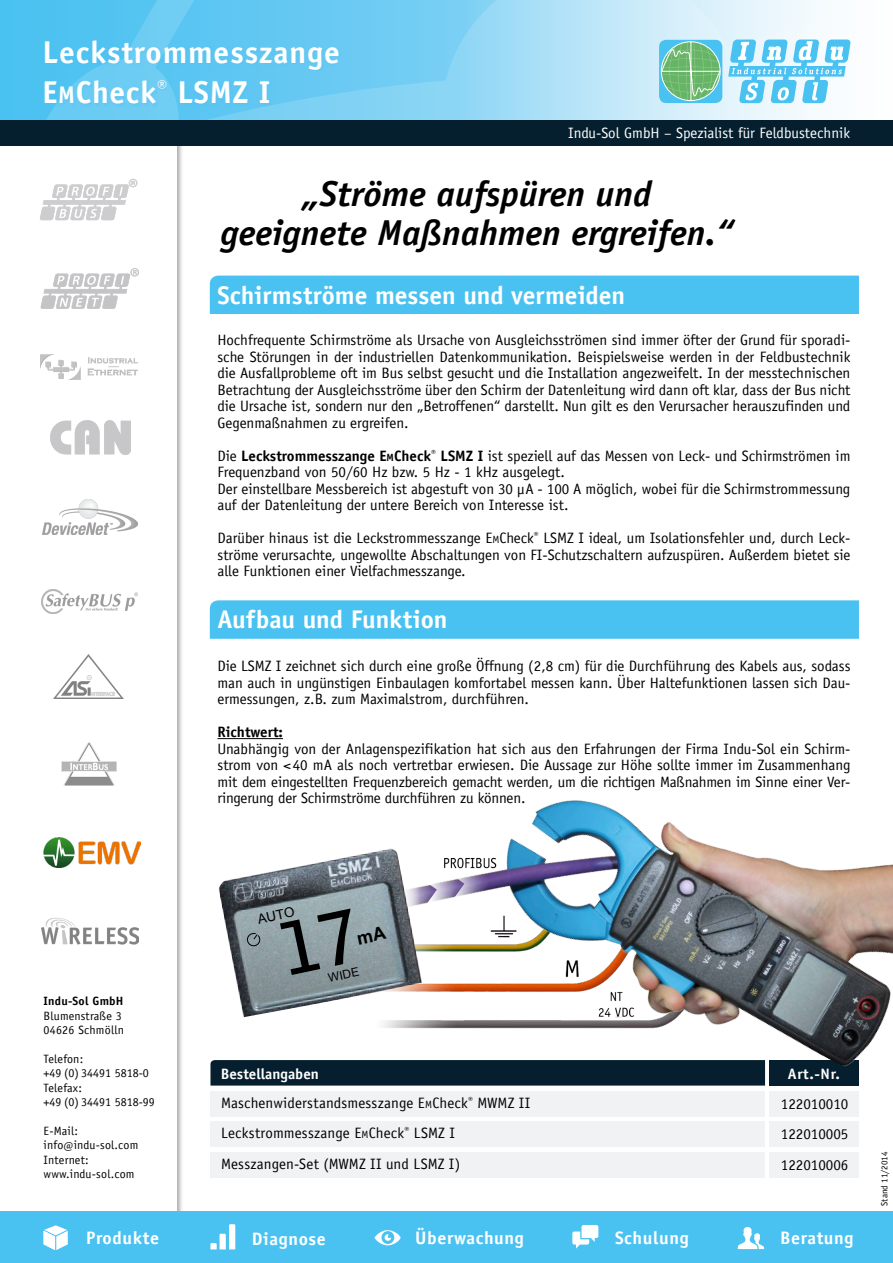
<style>
.page{position:relative;width:893px;height:1263px;background:#fff}
.page>*{position:absolute;margin:0;border:0;box-sizing:border-box;transform-origin:0 0}
.t1{font:italic 700 36px/39px "Officina Sans";color:#000;text-align:center}
.t2{font:700 31.5px/40.5px "Officina Sans";letter-spacing:.03em;color:#fff}
.t3{font:700 25.5px "Officina Sans";letter-spacing:-.005em;color:#fff}
.t4{font:700 18px "Officina Sans";letter-spacing:.035em;color:#fff}
.t5{font:15px/16.5px "Officina Sans";color:#000;text-align:justify}
.t6{font:15px "Officina Sans";color:#fff}
.t7{font:700 15px "Officina Sans";color:#fff}
.t8{font:700 15px "Officina Sans";color:#000}
.t9{font:13.5px "Arial";color:#000}
.t10{font:12px/14.4px "Officina Sans";letter-spacing:.02em;color:#000}
.t11{font:12px/14.4px "Officina Sans";color:#000}
.t12{font:700 12px "Officina Sans";letter-spacing:.02em;color:#000}
.t13{font:12px "Arial";color:#000}
.t14{font:9px "Officina Sans";color:#000}
.s1{font-size:24px}
.s2{font-weight:700}
.s3{font-weight:700;font-size:10.5px}
.s4{font-size:10.5px}
</style>
<div class="page">
<div style="left:0;top:136px;width:184px;height:1095px;background:#000;opacity:.35"></div>
<div style="left:0;top:140px;width:177px;height:1087px;background:#fff"></div>
<img style="left:44px;top:837px;width:96px;height:31px">
<div style="left:0;top:1211px;width:893px;height:52px;background:#4ac2f1"></div>
<svg style="left:0;top:0;width:822px;height:120px;background:#91d7f5"></svg>
<div style="left:659px;top:40px;width:63px;height:63px;background:#4ac2f1;border-radius:7px"></div>
<svg style="left:728px;top:37px;width:123px;height:66px"></svg>
<svg style="left:661px;top:41px;width:59px;height:60px"></svg>
<div style="left:0;top:120px;width:893px;height:26px;background:#051f2e"></div>
<img style="left:54px;top:654px;width:70px;height:45px">
<img style="left:43px;top:500px;width:95px;height:34px">
<img style="left:41px;top:589px;width:97px;height:24px">
<img style="left:50px;top:421px;width:81px;height:33px">
<img style="left:41px;top:355px;width:97px;height:25px">
<img style="left:41px;top:917px;width:97px;height:28px">
<img style="left:61px;top:742px;width:55px;height:44px">
<img style="left:40px;top:178px;width:98px;height:43px">
<svg style="left:210px;top:1224px;width:25px;height:25px"></svg>
<svg style="left:375px;top:1230px;width:26px;height:15px"></svg>
<svg style="left:381px;top:1231px;width:13px;height:13px"></svg>
<svg style="left:572px;top:1225px;width:27px;height:23px"></svg>
<svg style="left:737px;top:1227px;width:27px;height:23px"></svg>
<svg style="left:44px;top:1225px;width:24px;height:25px"></svg>
<img style="left:40px;top:268px;width:99px;height:41px">
<div style="left:45px;top:40px;width:297px;height:67px;background:#4ac2f1;opacity:.35"></div>
<div style="left:210px;top:1060px;width:157px;height:25px;background:#051f2e"></div>
<div style="left:210px;top:1091px;width:555px;height:25px;background:#f1f2f3"></div>
<div style="left:210px;top:1121px;width:555px;height:26px;background:#f1f2f3"></div>
<div style="left:210px;top:1152px;width:555px;height:26px;background:#f1f2f3"></div>
<div style="left:770px;top:1091px;width:89px;height:25px;background:#f1f2f3"></div>
<div style="left:770px;top:1121px;width:89px;height:26px;background:#f1f2f3"></div>
<div style="left:770px;top:1152px;width:89px;height:26px;background:#f1f2f3"></div>
<img style="left:367px;top:1020px;width:361px;height:97px">
<hr style="left:217px;top:738px;width:66px;height:1px;background:#000">
<img style="left:417px;top:800px;width:476px;height:294px">
<img style="left:489px;top:910px;width:29px;height:28px">
<img style="left:557px;top:951px;width:27px;height:26px">
<img style="left:441px;top:853px;width:60px;height:17px">
<img style="left:424px;top:862px;width:40px;height:49px">
<img style="left:424px;top:868px;width:13px;height:49px">
<img style="left:218px;top:844px;width:206px;height:173px">
<svg style="left:246px;top:932px;width:15px;height:15px"></svg>
<div style="left:210px;top:275px;width:649px;height:39px;background:#4ac2f1"></div>
<div style="left:210px;top:600px;width:649px;height:39px;background:#4ac2f1"></div>
<svg style="left:280px;top:908px;width:107px;height:67px;background:#92a2a7"></svg>
<h2 class="t2" style="left:43px;top:31px;width:299px">Leckstrommesszange<br>E<span class="s1">M</span>Check<sup>®</sup> LSMZ I</h2>
<p class="t6" style="left:568px;top:124px;width:283px">Indu-Sol GmbH – Spezialist für Feldbustechnik</p>
<h1 class="t1" style="left:221px;top:175px;width:514px">„Ströme aufspüren und<br>geeignete Maßnahmen ergreifen.“</h1>
<h3 class="t3" style="left:217px;top:279px;width:409px">Schirmströme messen und vermeiden</h3>
<p class="t5" style="left:217px;top:332px;width:634px">Hochfrequente Schirmströme als Ursache von Ausgleichsströmen sind immer öfter der Grund für sporadi&shy;sche Störungen in der industriellen Datenkommunikation. Beispielsweise werden in der Feldbustechnik die Ausfallprobleme oft im Bus selbst gesucht und die Installation angezweifelt. In der messtechnischen Betrachtung der Ausgleichsströme über den Schirm der Datenleitung wird dann oft klar, dass der Bus nicht die Ursache ist, sondern nur den „Betroffenen“ darstellt. Nun gilt es den Verursacher herauszufinden und Gegenmaßnahmen zu ergreifen.</p>
<p class="t5" style="left:217px;top:447px;width:634px;text-align:left">Die <span class="s2">Leckstrommesszange E</span><span class="s3">M</span><span class="s2">Check</span><sup>®</sup> <span class="s2">LSMZ I</span> ist speziell auf das Messen von Leck- und Schirmströmen im Frequenzband von 50/60 Hz bzw. 5 Hz - 1 kHz ausgelegt.<br>Der einstellbare Messbereich ist abgestuft von 30 µA - 100 A möglich, wobei für die Schirmstrommessung auf der Datenleitung der untere Bereich von Interesse ist.</p>
<p class="t5" style="left:217px;top:530px;width:634px">Darüber hinaus ist die Leckstrommesszange E<span class="s4">M</span>Check<sup>®</sup> LSMZ I ideal, um Isolationsfehler und, durch Leck&shy;ströme verursachte, ungewollte Abschaltungen von FI-Schutzschaltern aufzuspüren. Außerdem bietet sie alle Funktionen einer Vielfachmesszange.</p>
<h3 class="t3" style="left:217px;top:604px;width:231px">Aufbau und Funktion</h3>
<p class="t5" style="left:217px;top:658px;width:634px">Die LSMZ I zeichnet sich durch eine große Öffnung (2,8 cm) für die Durchführung des Kabels aus, sodass man auch in ungünstigen Einbaulagen komfortabel messen kann. Über Haltefunktionen lassen sich Dau&shy;ermessungen, z.B. zum Maximalstrom, durchführen.</p>
<p class="t8" style="left:217px;top:723px;width:67px">Richtwert:</p>
<p class="t5" style="left:217px;top:740px;width:634px">Unabhängig von der Anlagenspezifikation hat sich aus den Erfahrungen der Firma Indu-Sol ein Schirm&shy;strom von &lt;40 mA als noch vertretbar erwiesen. Die Aussage zur Höhe sollte immer im Zusammenhang mit dem eingestellten Frequenzbereich gemacht werden, um die richtigen Maßnahmen im Sinne einer Ver&shy;ringerung der Schirmströme durchführen zu können.</p>
<p class="t12" style="left:44px;top:993px;width:81px">Indu-Sol GmbH</p>
<p class="t10" style="left:44px;top:1008px;width:82px">Blumenstraße 3<br>04626 Schmölln</p>
<p class="t11" style="left:44px;top:1051px;width:113px">Telefon:<br>+49 (0) 34491 5818-0<br>Telefax:<br>+49 (0) 34491 5818-99</p>
<p class="t10" style="left:44px;top:1123px;width:96px">E-Mail: info<span class="s4">@</span>indu-sol.com<br>Internet: www.indu-sol.com</p>
<p class="t9" style="left:256px;top:910px;width:39px;rotate:-12deg">AUTO</p>
<p class="t13" style="left:327px;top:970px;width:33px;rotate:-12deg">WIDE</p>
<p class="t7" style="left:221px;top:1064px;width:100px">Bestellangaben</p>
<p class="t7" style="left:788px;top:1064px;width:53px">Art.-Nr.</p>
<p class="t5" style="left:221px;top:1087px;width:311px;line-height:30.6px;text-align:left">Maschenwiderstandsmesszange E<span class="s4">M</span>Check<sup>®</sup> MWMZ II<br>Leckstrommesszange E<span class="s4">M</span>Check<sup>®</sup> LSMZ I<br>Messzangen-Set (MWMZ II und LSMZ I)</p>
<p class="t5" style="left:781px;top:1088px;width:69px;line-height:30.6px">122010010<br>122010005<br>122010006</p>
<p class="t4" style="left:86px;top:1226px;width:75px">Produkte</p>
<p class="t4" style="left:252px;top:1227px;width:76px">Diagnose</p>
<p class="t4" style="left:415px;top:1226px;width:110px">Überwachung</p>
<p class="t4" style="left:615px;top:1226px;width:75px">Schulung</p>
<p class="t4" style="left:780px;top:1227px;width:75px">Beratung</p>
<p class="t14" style="left:879px;top:1206px;width:56px;rotate:-90deg">Stand 11/2014</p>
</div>
